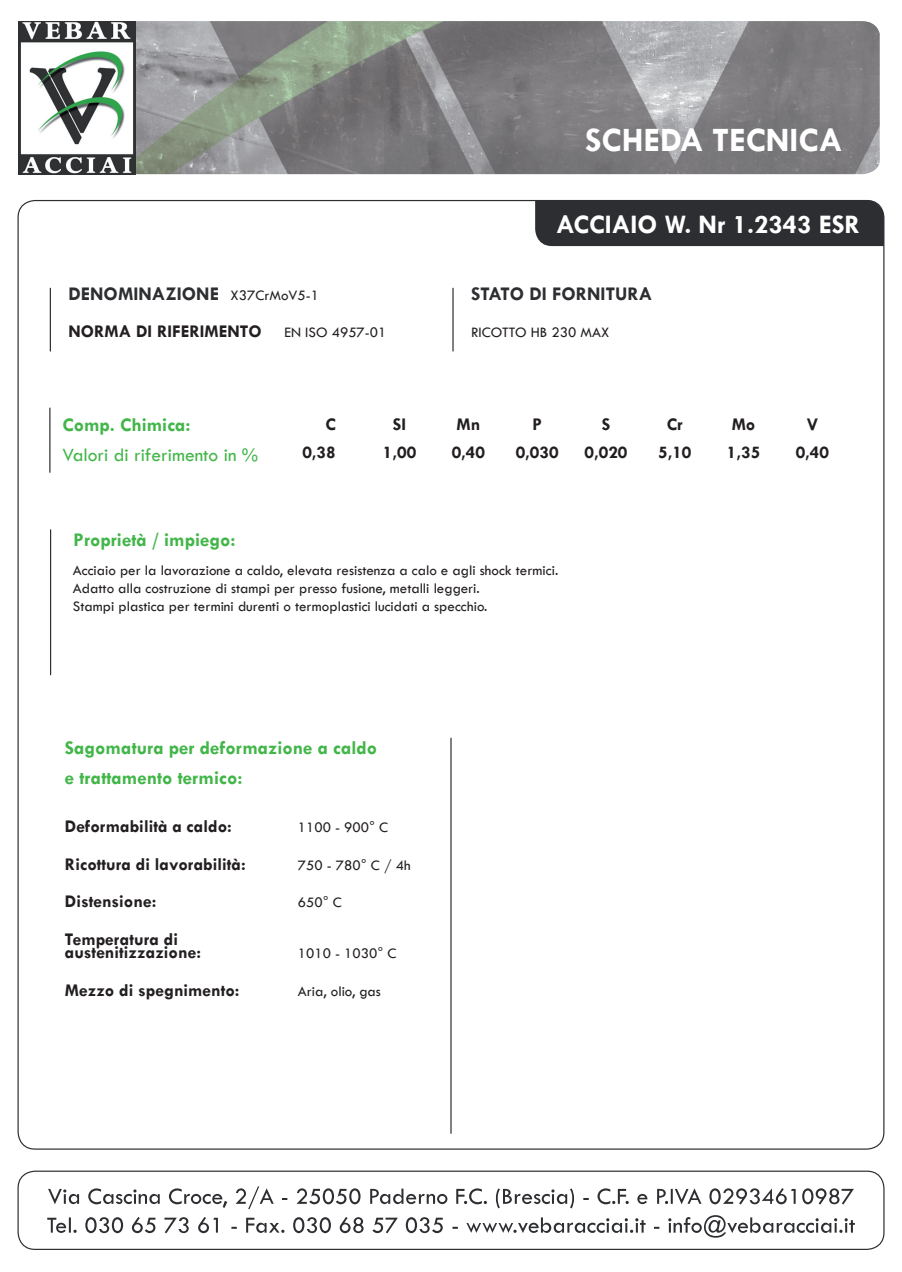
<style>
.page{position:relative;width:902px;height:1272px;background:#fff}
.page>*{position:absolute;margin:0;border:0;box-sizing:border-box;transform-origin:0 0}
.t1{font:700 34.5px "Tw Cen";color:#fff}
.t2{font:700 27px "Tw Cen";color:#fff}
.t3{font:700 19.5px/30px "Tw Cen";color:#42b649}
.t4{font:700 19.5px "Tw Cen";color:#2d2e31}
.t5{font:19.5px "Tw Cen";color:#42b649}
.t6{font:700 18px/37.5px "Tw Cen";color:#231f20}
.t7{font:15px/18px "Tw Cen";color:#231f20}
.s1{font-weight:400;font-size:15px;color:#231f20}
</style>
<div class="page">
<svg style="left:47px;top:1215px;width:807px;height:22px"></svg>
<svg style="left:48px;top:1186px;width:805px;height:22px"></svg>
<div style="left:535px;top:201px;width:348px;height:45px;background:#2d2e31"></div>
<img style="left:18px;top:21px;width:861px;height:153px">
<div style="left:17px;top:1170px;width:867px;height:79px;border:1px solid #2d2e31;border-radius:17px"></div>
<hr style="left:50px;top:288px;width:1px;height:63px;background:#2d2e31">
<hr style="left:452px;top:288px;width:1px;height:63px;background:#2d2e31">
<hr style="left:50px;top:530px;width:1px;height:144px;background:#2d2e31">
<hr style="left:49px;top:408px;width:1px;height:64px;background:#2d2e31">
<hr style="left:450px;top:738px;width:1px;height:395px;background:#2d2e31">
<h1 class="t1" style="left:585px;top:120px;width:259px">SCHEDA TECNICA</h1>
<h3 class="t4" style="left:68px;top:282px;width:252px">DENOMINAZIONE <span class="s1">X37CrMoV5-1</span></h3>
<p class="t6" style="left:68px;top:312px;width:195px">NORMA DI RIFERIMENTO</p>
<p class="t7" style="left:284px;top:323px;width:103px">EN ISO 4957-01</p>
<h2 class="t2" style="left:556px;top:208px;width:306px">ACCIAIO W. Nr 1.2343 ESR</h2>
<h3 class="t4" style="left:471px;top:282px;width:183px">STATO DI FORNITURA</h3>
<p class="t7" style="left:471px;top:323px;width:140px">RICOTTO HB 230 MAX</p>
<h3 class="t3" style="left:62px;top:409px;width:130px">Comp. Chimica:</h3>
<h3 class="t5" style="left:62px;top:442px;width:197px">Valori di riferimento in %</h3>
<h3 class="t3" style="left:74px;top:524px;width:163px">Proprietà / impiego:</h3>
<p class="t6" style="left:325px;top:405px;width:12px">C</p>
<p class="t6" style="left:393px;top:405px;width:15px">SI</p>
<p class="t6" style="left:456px;top:405px;width:25px">Mn</p>
<p class="t6" style="left:532px;top:405px;width:11px">P</p>
<p class="t6" style="left:601px;top:405px;width:10px">S</p>
<p class="t6" style="left:666px;top:405px;width:18px">Cr</p>
<p class="t6" style="left:731px;top:405px;width:25px">Mo</p>
<p class="t6" style="left:806px;top:405px;width:13px">V</p>
<p class="t6" style="left:302px;top:432px;width:35px">0,38</p>
<p class="t6" style="left:383px;top:432px;width:35px">1,00</p>
<p class="t6" style="left:451px;top:432px;width:35px">0,40</p>
<p class="t6" style="left:515px;top:432px;width:44px">0,030</p>
<p class="t6" style="left:584px;top:432px;width:44px">0,020</p>
<p class="t6" style="left:658px;top:432px;width:35px">5,10</p>
<p class="t6" style="left:726px;top:432px;width:35px">1,35</p>
<p class="t6" style="left:795px;top:432px;width:35px">0,40</p>
<p class="t7" style="left:73px;top:561px;width:487px">Acciaio per la lavorazione a caldo, elevata resistenza a calo e agli shock termici.<br>Adatto alla costruzione di stampi per presso fusione, metalli leggeri.<br>Stampi plastica per termini durenti o termoplastici lucidati a specchio.</p>
<h3 class="t3" style="left:65px;top:732px;width:314px">Sagomatura per deformazione a caldo e trattamento termico:</h3>
<p class="t6" style="left:65px;top:807px;width:182px">Deformabilità a caldo:<br>Ricottura di lavorabilità:<br>Distensione:<br>Temperatura di</p>
<p class="t6" style="left:65px;top:933px;width:176px">austenitizzazione:<br>Mezzo di spegnimento:</p>
<p class="t7" style="left:298px;top:818px;width:92px">1100 - 900° C</p>
<p class="t7" style="left:298px;top:856px;width:114px">750 - 780° C / 4h</p>
<p class="t7" style="left:298px;top:893px;width:46px">650° C</p>
<p class="t7" style="left:298px;top:944px;width:100px">1010 - 1030° C</p>
<p class="t7" style="left:298px;top:982px;width:84px">Aria, olio, gas</p>
</div>
